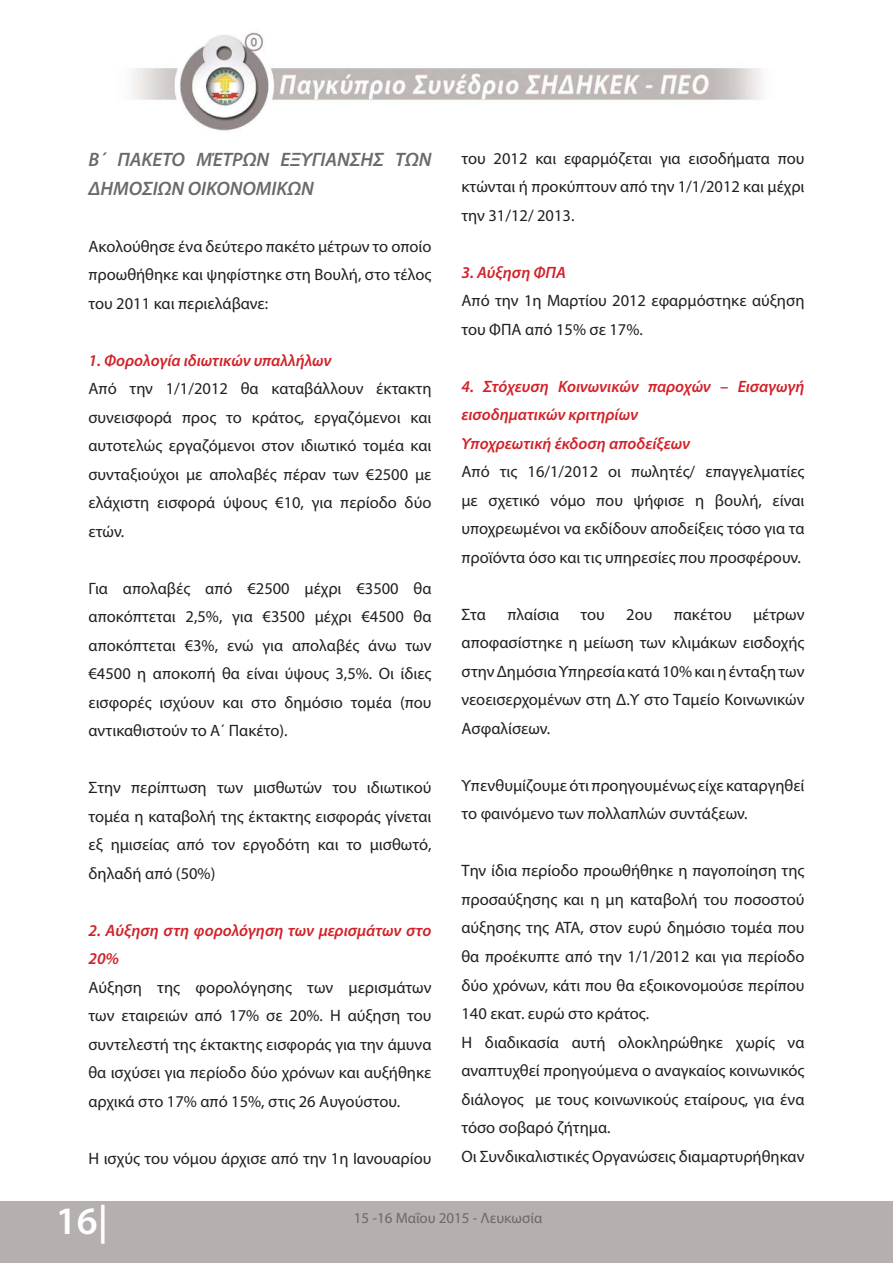
<style>
.page{position:relative;width:893px;height:1263px;background:#fff}
.page>*{position:absolute;margin:0;border:0;box-sizing:border-box;transform-origin:0 0}
.t1{font:600 39px "Myriad Pro";color:#fff}
.t2{font:italic 600 19.5px/28.5px "Myriad Pro";color:#6b696a}
.t3{font:16.5px/28.5px "Myriad Pro";color:#221f1f;text-align:justify}
.t4{font:italic 600 16.5px/28.5px "Myriad Pro";color:#d12229}
.t5{font:15px "Myriad Pro";color:#6b696a}
</style>
<div class="page">
<img style="left:132px;top:32px;width:631px;height:100px">
<div style="left:0;top:1202px;width:893px;height:61px;background:#b5afaf"></div>
<p class="t2" style="left:88px;top:147px;width:344px">Β΄ ΠΑΚΕΤΟ ΜΈΤΡΩΝ ΕΞΥΓΙΑΝΣΗΣ ΤΩΝ<br>ΔΗΜΟΣΙΩΝ ΟΙΚΟΝΟΜΙΚΩΝ</p>
<p class="t3" style="left:88px;top:233px;width:344px">Ακολούθησε ένα δεύτερο πακέτο μέτρων το οποίο προωθήθηκε και ψηφίστηκε στη Βουλή, στο τέλος του 2011 και περιελάβανε:</p>
<p class="t4" style="left:88px;top:347px;width:245px">1. Φορολογία ιδιωτικών υπαλλήλων</p>
<p class="t3" style="left:88px;top:376px;width:344px">Από την 1/1/2012 θα καταβάλλουν έκτακτη συνεισφορά προς το κράτος, εργαζόμενοι και αυτοτελώς εργαζόμενοι στον ιδιωτικό τομέα και συνταξιούχοι με απολαβές πέραν των €2500 με ελάχιστη εισφορά ύψους €10, για περίοδο δύο ετών.</p>
<p class="t3" style="left:88px;top:575px;width:344px">Για απολαβές από €2500 μέχρι €3500 θα αποκόπτεται 2,5%, για €3500 μέχρι €4500 θα αποκόπτεται €3%, ενώ για απολαβές άνω των €4500 η αποκοπή θα είναι ύψους 3,5%. Οι ίδιες εισφορές ισχύουν και στο δημόσιο τομέα (που αντικαθιστούν το Α΄ Πακέτο).</p>
<p class="t3" style="left:88px;top:775px;width:344px">Στην περίπτωση των μισθωτών του ιδιωτικού τομέα η καταβολή της έκτακτης εισφοράς γίνεται εξ ημισείας από τον εργοδότη και το μισθωτό, δηλαδή από (50%)</p>
<p class="t4" style="left:88px;top:917px;width:344px">2. Αύξηση στη φορολόγηση των μερισμάτων στο<br>20%</p>
<p class="t3" style="left:88px;top:974px;width:344px">Αύξηση της φορολόγησης των μερισμάτων των εταιρειών από 17% σε 20%. Η αύξηση του συντελεστή της έκτακτης εισφοράς για την άμυνα θα ισχύσει για περίοδο δύο χρόνων και αυξήθηκε αρχικά στο 17% από 15%, στις 26 Αυγούστου.</p>
<p class="t3" style="left:88px;top:1145px;width:344px">Η ισχύς του νόμου άρχισε από την 1η Ιανουαρίου</p>
<p class="t3" style="left:461px;top:145px;width:344px">του 2012 και εφαρμόζεται για εισοδήματα που κτώνται ή προκύπτουν από την 1/1/2012 και μέχρι την 31/12/ 2013.</p>
<p class="t4" style="left:461px;top:259px;width:106px">3. Αύξηση ΦΠΑ</p>
<p class="t3" style="left:461px;top:288px;width:344px">Από την 1η Μαρτίου 2012 εφαρμόστηκε αύξηση του ΦΠΑ από 15% σε 17%.</p>
<p class="t4" style="left:461px;top:373px;width:344px">4. Στόχευση Κοινωνικών παροχών – Εισαγωγή εισοδηματικών κριτηρίων<br>Υποχρεωτική έκδοση αποδείξεων</p>
<p class="t3" style="left:461px;top:459px;width:344px">Από τις 16/1/2012 οι πωλητές/ επαγγελματίες με σχετικό νόμο που ψήφισε η βουλή, είναι υποχρεωμένοι να εκδίδουν αποδείξεις τόσο για τα προϊόντα όσο και τις υπηρεσίες που προσφέρουν.</p>
<p class="t3" style="left:461px;top:601px;width:26px">Στα</p>
<p class="t3" style="left:507px;top:601px;width:53px">πλαίσια</p>
<p class="t3" style="left:581px;top:601px;width:26px">του</p>
<p class="t3" style="left:626px;top:601px;width:28px">2ου</p>
<p class="t3" style="left:674px;top:601px;width:59px">πακέτου</p>
<p class="t3" style="left:461px;top:601px;width:344px;text-indent:292px">μέτρων αποφασίστηκε η μείωση των κλιμάκων εισδοχής στην Δημόσια Υπηρεσία κατά 10% και η ένταξη των νεοεισερχομένων στη Δ.Υ στο Ταμείο Κοινωνικών Ασφαλίσεων.</p>
<p class="t3" style="left:461px;top:772px;width:344px">Υπενθυμίζουμε ότι προηγουμένως είχε καταργηθεί το φαινόμενο των πολλαπλών συντάξεων.</p>
<p class="t3" style="left:461px;top:858px;width:344px;text-align:left">Την ίδια περίοδο προωθήθηκε η παγοποίηση της προσαύξησης και η μη καταβολή του ποσοστού αύξησης της ΑΤΑ, στον ευρύ δημόσιο τομέα που θα προέκυπτε από την 1/1/2012 και για περίοδο δύο χρόνων, κάτι που θα εξοικονομούσε περίπου 140 εκατ. ευρώ στο κράτος.<br>Η διαδικασία αυτή ολοκληρώθηκε χωρίς να αναπτυχθεί προηγούμενα ο αναγκαίος κοινωνικός διάλογος με τους κοινωνικούς εταίρους, για ένα τόσο σοβαρό ζήτημα.<br>Οι Συνδικαλιστικές Οργανώσεις διαμαρτυρήθηκαν</p>
<h1 class="t1" style="left:56px;top:1205px;width:54px">16|</h1>
<p class="t5" style="left:354px;top:1209px;width:190px">15 -16 Μαΐου 2015 - Λευκωσία</p>
</div>
